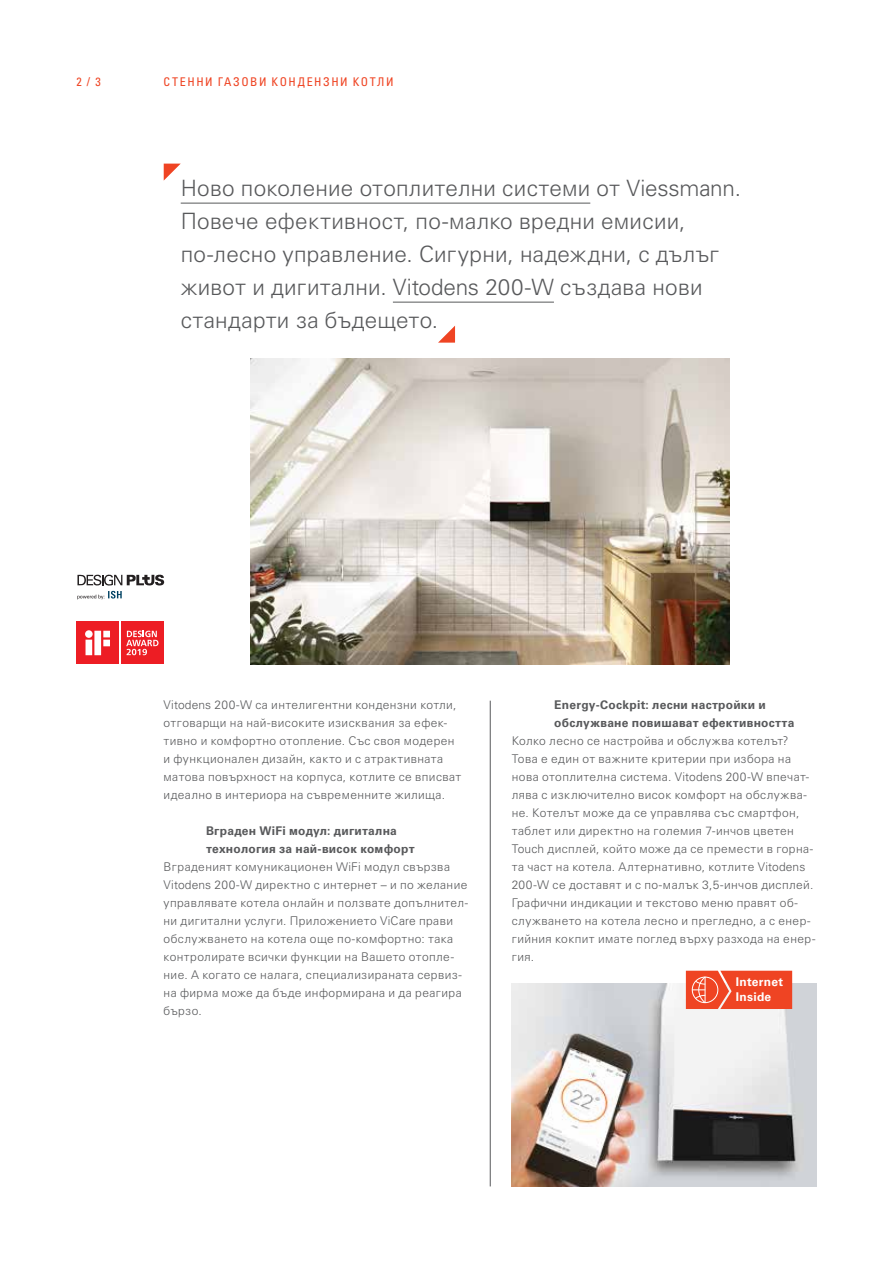
<style>
.page{position:relative;width:893px;height:1263px;background:#fff}
.page>*{position:absolute;margin:0;border:0;box-sizing:border-box;transform-origin:0 0}
.t1{font:300 22.5px/33px "Univers LTCYR 45";letter-spacing:.015em;color:#58595b}
.t2{font:300 12px/18px "Univers LTCYR 45";letter-spacing:.035em;color:#58595b}
.t3{font:700 12px/18px "Univers LTCYR 65";letter-spacing:.02em;color:#58595b}
.t4{font:condensed 12px "Univers LTCYR 57";letter-spacing:.125em;color:#ef4423}
.t5{font:700 12px/15px "Univers LTCYR 65";letter-spacing:.025em;color:#fff}
</style>
<div class="page">
<img style="left:512px;top:984px;width:304px;height:202px">
<img style="left:251px;top:359px;width:478px;height:306px">
<svg style="left:686px;top:971px;width:106px;height:38px;background:#ef4f30"></svg>
<hr style="left:490px;top:701px;width:1px;height:485px;background:#58595b">
<hr style="left:181px;top:203px;width:409px;height:1px;background:#58595b">
<hr style="left:393px;top:302px;width:161px;height:1px;background:#58595b">
<svg style="left:164px;top:164px;width:17px;height:17px"></svg>
<svg style="left:438px;top:326px;width:17px;height:17px"></svg>
<svg style="left:77px;top:575px;width:87px;height:24px"></svg>
<svg style="left:77px;top:621px;width:87px;height:43px;background:#f0494f"></svg>
<p class="t4" style="left:77px;top:74px;width:26px">2 / 3</p>
<p class="t4" style="left:164px;top:74px;width:231px">СТЕННИ ГАЗОВИ КОНДЕНЗНИ КОТЛИ</p>
<h1 class="t1" style="left:181px;top:171px;width:562px">Ново поколение отоплителни системи от Viessmann.<br>Повече ефективност, по-малко вредни емисии, по-лесно управление. Сигурни, надеждни, с дълъг живот и дигитални. Vitodens 200-W създава нови стандарти за бъдещето.</h1>
<p class="t2" style="left:164px;top:696px;width:299px">Vitodens 200-W са интелигентни кондензни котли, отговарщи на най-високите изисквания за ефек&shy;тивно и комфортно отопление. Със своя модерен и функционален дизайн, както и с атрактивната матова повърхност на корпуса, котлите се вписват идеално в интериора на съвременните жилища.</p>
<p class="t3" style="left:206px;top:821px;width:210px">Вграден WiFi модул: дигитална технология за най-висок комфорт</p>
<p class="t2" style="left:164px;top:858px;width:306px">Вграденият комуникационен WiFi модул свързва Vitodens 200-W директно с интернет – и по желание управлявате котела онлайн и ползвате допълнител&shy;ни дигитални услуги. Приложението ViCare прави обслужването на котела още по-комфортно: така контролирате всички функции на Вашето отопле&shy;ние. А когато се налага, специализираната сервиз&shy;на фирма може да бъде информирана и да реагира бързо.</p>
<p class="t3" style="left:554px;top:695px;width:242px">Energy-Cockpit: лесни настройки и обслужване повишават ефективността</p>
<p class="t2" style="left:512px;top:732px;width:305px">Колко лесно се настройва и обслужва котелът?<br>Това е един от важните критерии при избора на нова отоплителна система. Vitodens 200-W впечат&shy;лява с изключително висок комфорт на обслужва&shy;не. Котелът може да се управлява със смартфон, таблет или директно на големия 7-инчов цветен Touch дисплей, който може да се премести в горна&shy;та част на котела. Алтернативно, котлите Vitodens 200-W се доставят и с по-малък 3,5-инчов дисплей.<br>Графични индикации и текстово меню правят об&shy;служването на котела лесно и прегледно, а с енер&shy;гийния кокпит имате поглед върху разхода на енер&shy;гия.</p>
<p class="t5" style="left:736px;top:973px;width:49px">Internet<br>Inside</p>
</div>
